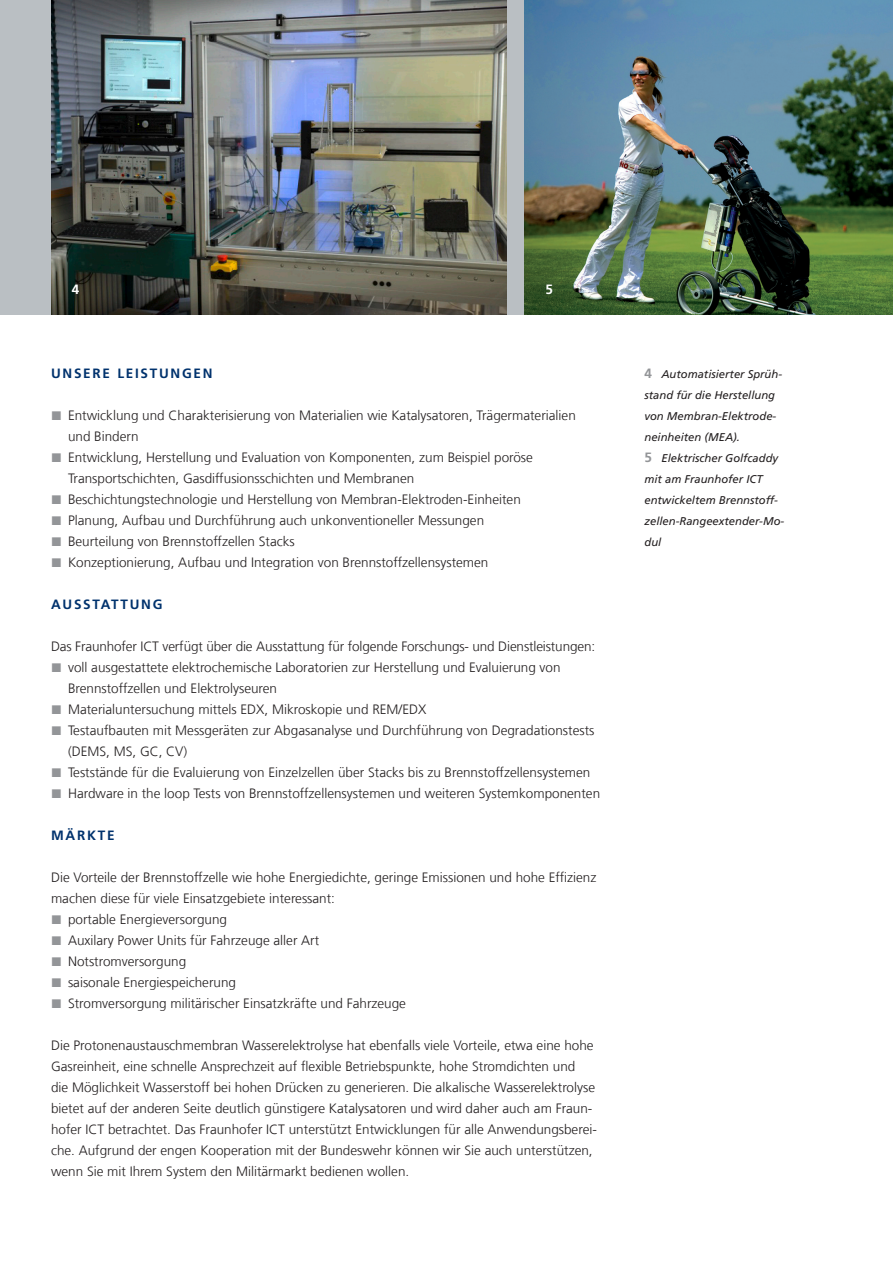
<style>
.page{position:relative;width:893px;height:1263px;background:#fff}
.page>*{position:absolute;margin:0;border:0;box-sizing:border-box;transform-origin:0 0}
.t1{font:300 13.5px/21px "Frutiger LT Com";color:#231f20}
.t2{font:700 13.5px "Frutiger LT Com";letter-spacing:.13em;color:#00326d}
.t3{font:700 13.5px "Frutiger LT Com";color:#fff}
.t4{font:italic 11.25px/21px "Frutiger LT Com";color:#231f20}
.s1{font-weight:700;font-style:normal;font-size:13.5px;color:#939598}
</style>
<div class="page">
<div style="left:0;top:0;width:893px;height:315px;background:#babfc3"></div>
<img style="left:524px;top:0;width:369px;height:315px">
<img style="left:51px;top:0;width:456px;height:315px">
<p class="t3" style="left:72px;top:281px;width:9px">4</p>
<p class="t3" style="left:545px;top:281px;width:9px">5</p>
<p class="t2" style="left:51px;top:365px;width:163px">UNSERE LEISTUNGEN</p>
<p class="t1" style="left:68px;top:405px;width:509px">Entwicklung und Charakterisierung von Materialien wie Katalysatoren, Trägermaterialien und Bindern<br>Entwicklung, Herstellung und Evaluation von Komponenten, zum Beispiel poröse Transportschichten, Gasdiffusionsschichten und Membranen<br>Beschichtungstechnologie und Herstellung von Membran-Elektroden-Einheiten<br>Planung, Aufbau und Durchführung auch unkonventioneller Messungen<br>Beurteilung von Brennstoffzellen Stacks<br>Konzeptionierung, Aufbau und Integration von Brennstoffzellensystemen</p>
<p class="t2" style="left:51px;top:596px;width:113px">AUSSTATTUNG</p>
<p class="t1" style="left:68px;top:636px;width:534px;text-indent:-17px">Das Fraunhofer ICT verfügt über die Ausstattung für folgende Forschungs- und Dienstleistungen: voll ausgestattete elektrochemische Laboratorien zur Herstellung und Evaluierung von Brennstoffzellen und Elektrolyseuren<br>Materialuntersuchung mittels EDX, Mikroskopie und REM/EDX<br>Testaufbauten mit Messgeräten zur Abgasanalyse und Durchführung von Degradationstests (DEMS, MS, GC, CV)<br>Teststände für die Evaluierung von Einzelzellen über Stacks bis zu Brennstoffzellensystemen Hardware in the loop Tests von Brennstoffzellensystemen und weiteren Systemkomponenten</p>
<p class="t2" style="left:51px;top:827px;width:65px">MÄRKTE</p>
<p class="t1" style="left:51px;top:867px;width:547px">Die Vorteile der Brennstoffzelle wie hohe Energiedichte, geringe Emissionen und hohe Effizienz</p>
<p class="t1" style="left:51px;top:888px;width:286px">machen diese für viele Einsatzgebiete interessant:</p>
<p class="t1" style="left:68px;top:909px;width:161px">portable Energieversorgung</p>
<p class="t1" style="left:68px;top:930px;width:253px">Auxilary Power Units für Fahrzeuge aller Art</p>
<p class="t1" style="left:68px;top:951px;width:120px">Notstromversorgung</p>
<p class="t1" style="left:68px;top:972px;width:170px">saisonale Energiespeicherung</p>
<p class="t1" style="left:68px;top:993px;width:339px">Stromversorgung militärischer Einsatzkräfte und Fahrzeuge</p>
<p class="t1" style="left:51px;top:1035px;width:547px">Die Protonenaustauschmembran Wasserelektrolyse hat ebenfalls viele Vorteile, etwa eine hohe Gasreinheit, eine schnelle Ansprechzeit auf flexible Betriebspunkte, hohe Stromdichten und<br>die Möglichkeit Wasserstoff bei hohen Drücken zu generieren. Die alkalische Wasserelektrolyse bietet auf der anderen Seite deutlich günstigere Katalysatoren und wird daher auch am Fraun&shy;hofer ICT betrachtet. Das Fraunhofer ICT unterstützt Entwicklungen für alle Anwendungsberei&shy;che. Aufgrund der engen Kooperation mit der Bundeswehr können wir Sie auch unterstützen, wenn Sie mit Ihrem System den Militärmarkt bedienen wollen.</p>
<p class="t4" style="left:644px;top:363px;width:141px"><span class="s1">4</span> Automatisierter Sprüh&shy;stand für die Herstellung von Membran-Elektrode&shy;neinheiten (MEA).<br><span class="s1">5</span> Elektrischer Golfcaddy mit am Fraunhofer ICT entwickeltem Brennstoff&shy;zellen-Rangeextender-Mo&shy;dul</p>
</div>
